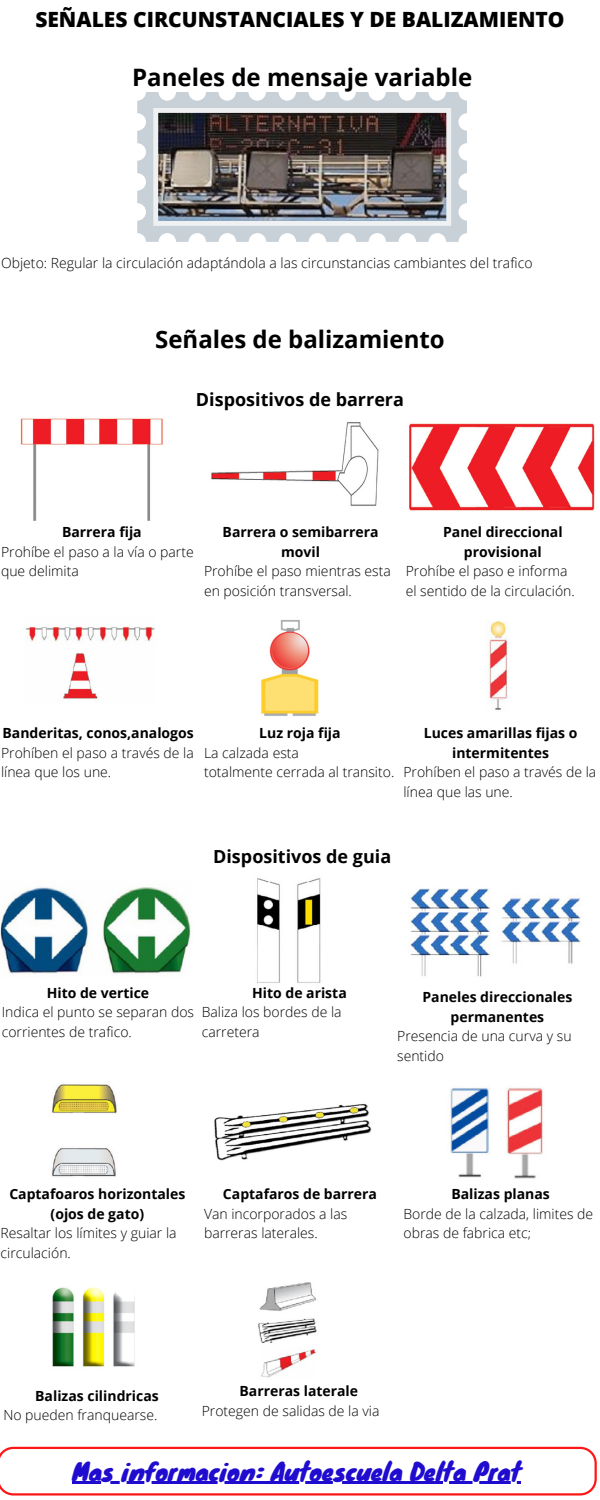
<style>
.page{position:relative;width:600px;height:1500px;background:#fff}
.page>*{position:absolute;margin:0;border:0;box-sizing:border-box;transform-origin:0 0}
.t1{font:700 24px "Open Sans";color:#000}
.t2{font:24px "Knewave";color:#1f0ccf}
.t3{font:800 21px "Open Sans";color:#000}
.t4{font:700 18px "Open Sans";color:#000}
.t5{font:300 14px/19.5px "Open Sans";color:#000}
.t6{font:700 14px/19.5px "Open Sans";color:#000;text-align:center}
</style>
<div class="page">
<svg style="left:137px;top:92px;width:330px;height:150px;fill:#c8d0d8"></svg>
<img style="left:153px;top:108px;width:298px;height:118px">
<img style="left:2px;top:415px;width:194px;height:109px;border-radius:9px">
<img style="left:204px;top:415px;width:194px;height:109px;border-radius:9px">
<img style="left:406px;top:415px;width:194px;height:109px;border-radius:9px">
<img style="left:0;top:611px;width:194px;height:110px;border-radius:9px">
<img style="left:202px;top:611px;width:194px;height:110px;border-radius:9px">
<img style="left:404px;top:611px;width:194px;height:110px;border-radius:9px">
<img style="left:0;top:876px;width:194px;height:109px;border-radius:9px">
<img style="left:202px;top:876px;width:194px;height:109px;border-radius:9px">
<img style="left:404px;top:876px;width:194px;height:109px;border-radius:9px">
<img style="left:1px;top:1077px;width:194px;height:110px;border-radius:9px">
<img style="left:202px;top:1077px;width:195px;height:110px;border-radius:9px">
<img style="left:404px;top:1077px;width:194px;height:110px;border-radius:9px">
<img style="left:0;top:1276px;width:194px;height:109px;border-radius:9px">
<img style="left:202px;top:1274px;width:194px;height:110px;border-radius:9px">
<svg style="left:0;top:1447px;width:597px;height:49px"></svg>
<hr style="left:73px;top:1481px;width:448px;height:3px;background:#1f0ccf">
<h2 class="t3" style="left:35px;top:4px;width:531px">SEÑALES CIRCUNSTANCIALES Y DE BALIZAMIENTO</h2>
<h1 class="t1" style="left:132px;top:60px;width:342px">Paneles de mensaje variable</h1>
<p class="t5" style="left:1px;top:253px;width:533px">Objeto: Regular la circulación adaptándola a las circunstancias cambiantes del trafico</p>
<h1 class="t1" style="left:155px;top:323px;width:291px">Señales de balizamiento</h1>
<p class="t4" style="left:196px;top:387px;width:210px">Dispositivos de barrera</p>
<p class="t6" style="left:62px;top:522px;width:81px">Barrera fija</p>
<p class="t5" style="left:1px;top:541px;width:194px">Prohíbe el paso a la vía o parte que delimita</p>
<p class="t6" style="left:223px;top:522px;width:157px">Barrera o semibarrera movil</p>
<p class="t5" style="left:204px;top:561px;width:188px">Prohíbe el paso mientras esta en posición transversal.</p>
<p class="t6" style="left:443px;top:522px;width:121px">Panel direccional provisional</p>
<p class="t5" style="left:406px;top:561px;width:171px">Prohíbe el paso e informa el sentido de la circulación.</p>
<p class="t6" style="left:3px;top:723px;width:193px">Banderitas, conos,analogos</p>
<p class="t5" style="left:1px;top:742px;width:194px">Prohíben el paso a través de la línea que los une.</p>
<p class="t6" style="left:259px;top:723px;width:83px">Luz roja fija</p>
<p class="t5" style="left:204px;top:742px;width:192px">La calzada esta<br>totalmente cerrada al transito.</p>
<p class="t6" style="left:424px;top:723px;width:155px">Luces amarillas fijas o intermitentes</p>
<p class="t5" style="left:403px;top:762px;width:194px">Prohíben el paso a través de la línea que las une.</p>
<p class="t4" style="left:213px;top:844px;width:180px">Dispositivos de guia</p>
<p class="t6" style="left:47px;top:983px;width:104px">Hito de vertice</p>
<p class="t5" style="left:2px;top:1002px;width:194px">Indica el punto se separan dos corrientes de trafico.</p>
<p class="t6" style="left:252px;top:983px;width:96px">Hito de arista</p>
<p class="t5" style="left:202px;top:1002px;width:141px">Baliza los bordes de la carretera</p>
<p class="t6" style="left:422px;top:987px;width:152px">Paneles direccionales permanentes</p>
<p class="t5" style="left:397px;top:1026px;width:176px">Presencia de una curva y su sentido</p>
<p class="t6" style="left:9px;top:1184px;width:178px">Captafoaros horizontales (ojos de gato)</p>
<p class="t5" style="left:1px;top:1223px;width:178px">Resaltar los límites y guiar la circulación.</p>
<p class="t6" style="left:223px;top:1184px;width:156px">Captafaros de barrera</p>
<p class="t5" style="left:204px;top:1204px;width:145px">Van incorporados a las barreras laterales.</p>
<p class="t6" style="left:451px;top:1184px;width:100px">Balizas planas</p>
<p class="t5" style="left:404px;top:1204px;width:191px">Borde de la calzada, limites de obras de fabrica etc;</p>
<p class="t6" style="left:35px;top:1386px;width:125px">Balizas cilindricas</p>
<p class="t5" style="left:3px;top:1405px;width:156px">No pueden franquearse.</p>
<p class="t6" style="left:240px;top:1381px;width:120px">Barreras laterale</p>
<p class="t5" style="left:202px;top:1401px;width:179px">Protegen de salidas de la via</p>
<h1 class="t2" style="left:73px;top:1452px;width:450px">Mas informacion: Autoescuela Delta Prat</h1>
</div>
